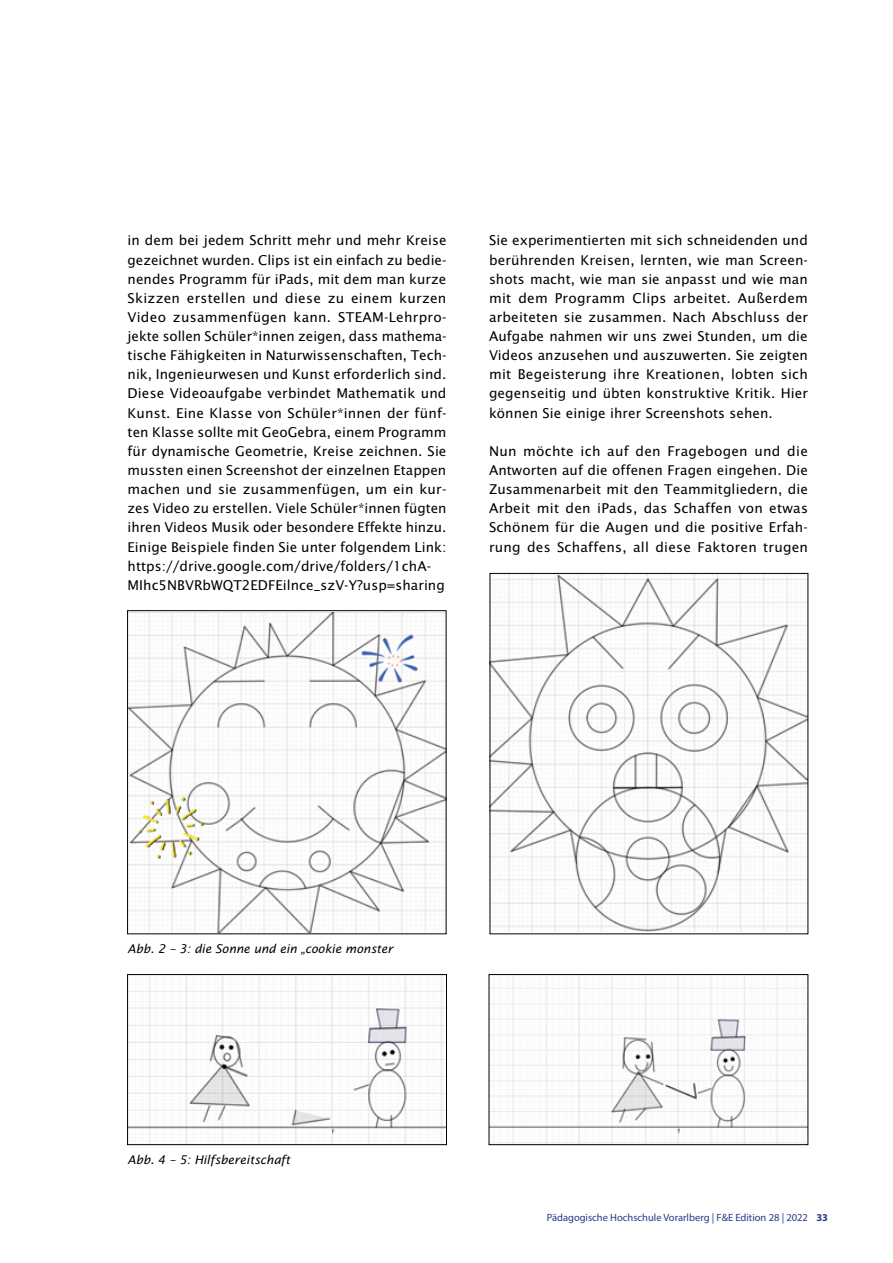
<style>
.page{position:relative;width:893px;height:1263px;background:#fff}
.page>*{position:absolute;margin:0;border:0;box-sizing:border-box;transform-origin:0 0}
.t1{font:13.5px/19.2px "Lucida Sans";letter-spacing:.005em;color:#000;text-align:justify}
.t2{font:italic 12px "Lucida Sans";color:#000}
.t3{font:10.5px "Myriad Pro";color:#233a85}
.s1{font-weight:700}
</style>
<div class="page">
<img style="left:129px;top:612px;width:315px;height:320px">
<div style="left:127px;top:610px;width:319px;height:324px;border:1px solid #000"></div>
<img style="left:492px;top:575px;width:314px;height:357px">
<img style="left:129px;top:976px;width:316px;height:167px">
<div style="left:127px;top:974px;width:320px;height:171px;border:1px solid #000"></div>
<img style="left:491px;top:976px;width:315px;height:167px">
<div style="left:489px;top:974px;width:319px;height:171px;border:1px solid #000"></div>
<p class="t1" style="left:128px;top:231px;width:320px;text-align:left">in dem bei jedem Schritt mehr und mehr Kreise gezeichnet wurden. Clips ist ein einfach zu bedie&shy;nendes Programm für iPads, mit dem man kurze Skizzen erstellen und diese zu einem kurzen Video zusammenfügen kann. STEAM-Lehrpro&shy;jekte sollen Schüler*innen zeigen, dass mathema&shy;tische Fähigkeiten in Naturwissenschaften, Tech&shy;nik, Ingenieurwesen und Kunst erforderlich sind.<br>Diese Videoaufgabe verbindet Mathematik und Kunst. Eine Klasse von Schüler*innen der fünf&shy;ten Klasse sollte mit GeoGebra, einem Programm für dynamische Geometrie, Kreise zeichnen. Sie mussten einen Screenshot der einzelnen Etappen machen und sie zusammenfügen, um ein kur&shy;zes Video zu erstellen. Viele Schüler*innen fügten ihren Videos Musik oder besondere Effekte hinzu.<br>Einige Beispiele finden Sie unter folgendem Link: https://drive.google.com/drive/folders/1chA-MIhc5NBVRbWQT2EDFEilnce_szV-Y?usp=sharing</p>
<p class="t1" style="left:489px;top:231px;width:321px">Sie experimentierten mit sich schneidenden und berührenden Kreisen, lernten, wie man Screen&shy;shots macht, wie man sie anpasst und wie man mit dem Programm Clips arbeitet. Außerdem arbeiteten sie zusammen. Nach Abschluss der Aufgabe nahmen wir uns zwei Stunden, um die Videos anzusehen und auszuwerten. Sie zeigten mit Begeisterung ihre Kreationen, lobten sich gegenseitig und übten konstruktive Kritik. Hier können Sie einige ihrer Screenshots sehen.</p>
<p class="t1" style="left:489px;top:441px;width:321px">Nun möchte ich auf den Fragebogen und die Antworten auf die offenen Fragen eingehen. Die Zusammenarbeit mit den Teammitgliedern, die Arbeit mit den iPads, das Schaffen von etwas Schönem für die Augen und die positive Erfah&shy;rung des Schaffens, all diese Faktoren trugen</p>
<p class="t2" style="left:128px;top:942px;width:267px">Abb. 2 – 3: die Sonne und ein „cookie monster</p>
<p class="t2" style="left:128px;top:1153px;width:164px">Abb. 4 – 5: Hilfsbereitschaft</p>
<p class="t3" style="left:547px;top:1211px;width:283px">Pädagogische Hochschule Vorarlberg | F&amp;E Edition 28 | 2022 <span class="s1">33</span></p>
</div>
